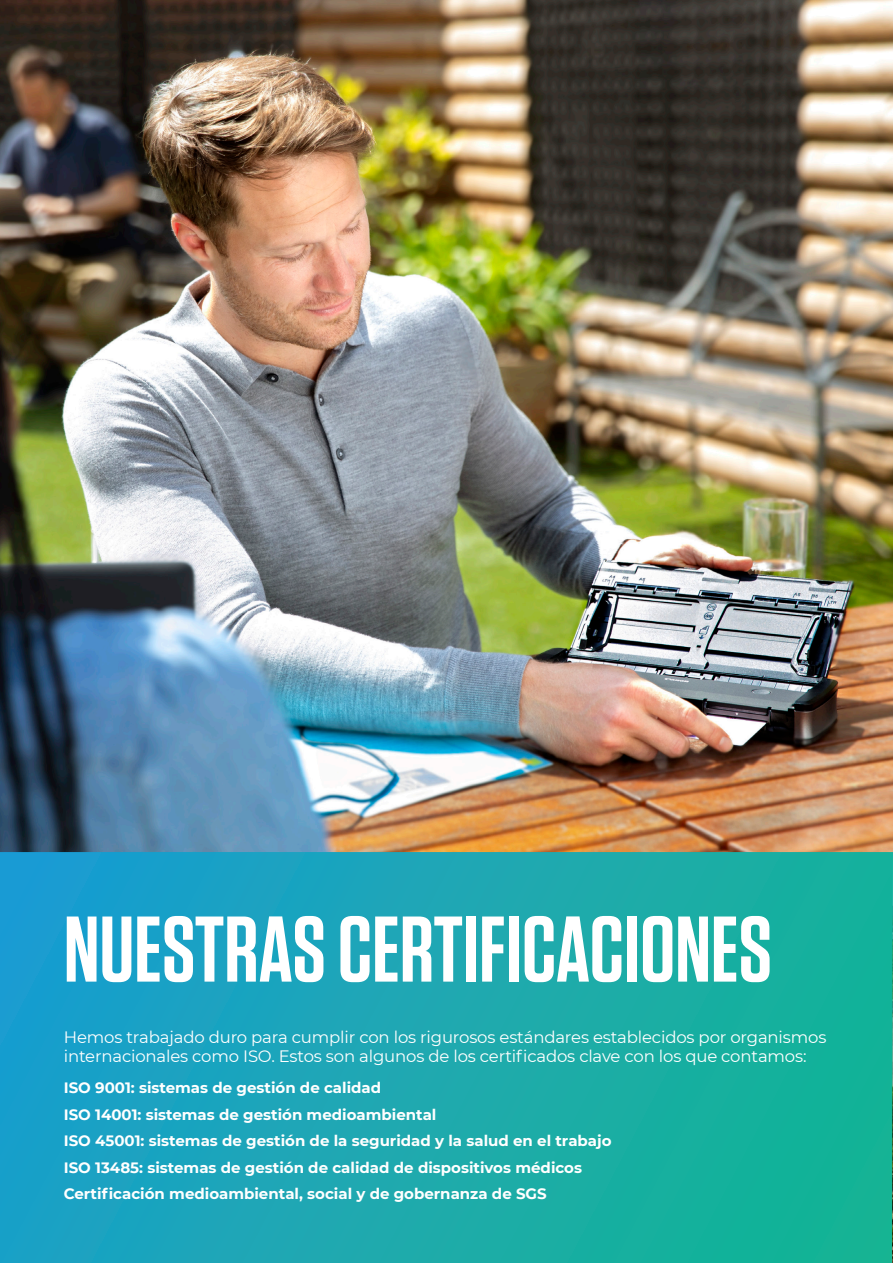
<style>
.page{position:relative;width:893px;height:1263px;background:#fff}
.page>*{position:absolute;margin:0;border:0;box-sizing:border-box;transform-origin:0 0}
.t1{font:600 93px "Tungsten";color:#fff}
.t2{font:16.5px/19.8px "Montserrat";letter-spacing:-.01em;color:#fff}
.t3{font:700 15px "Montserrat";color:#fff}
</style>
<div class="page">
<img style="left:0;top:0;width:893px;height:852px">
<svg style="left:0;top:852px;width:893px;height:411px;background:#19a8b0"></svg>
<p class="t1" style="left:64px;top:900px;width:710px">NUESTRAS CERTIFICACIONES</p>
<p class="t2" style="left:64px;top:1026px;width:764px">Hemos trabajado duro para cumplir con los rigurosos estándares establecidos por organismos internacionales como ISO. Estos son algunos de los certificados clave con los que contamos:</p>
<p class="t3" style="left:64px;top:1077px;width:319px">ISO 9001: sistemas de gestión de calidad</p>
<p class="t3" style="left:64px;top:1103px;width:374px">ISO 14001: sistemas de gestión medioambiental</p>
<p class="t3" style="left:64px;top:1130px;width:549px">ISO 45001: sistemas de gestión de la seguridad y la salud en el trabajo</p>
<p class="t3" style="left:64px;top:1156px;width:520px">ISO 13485: sistemas de gestión de calidad de dispositivos médicos</p>
<p class="t3" style="left:64px;top:1183px;width:484px">Certificación medioambiental, social y de gobernanza de SGS</p>
</div>
